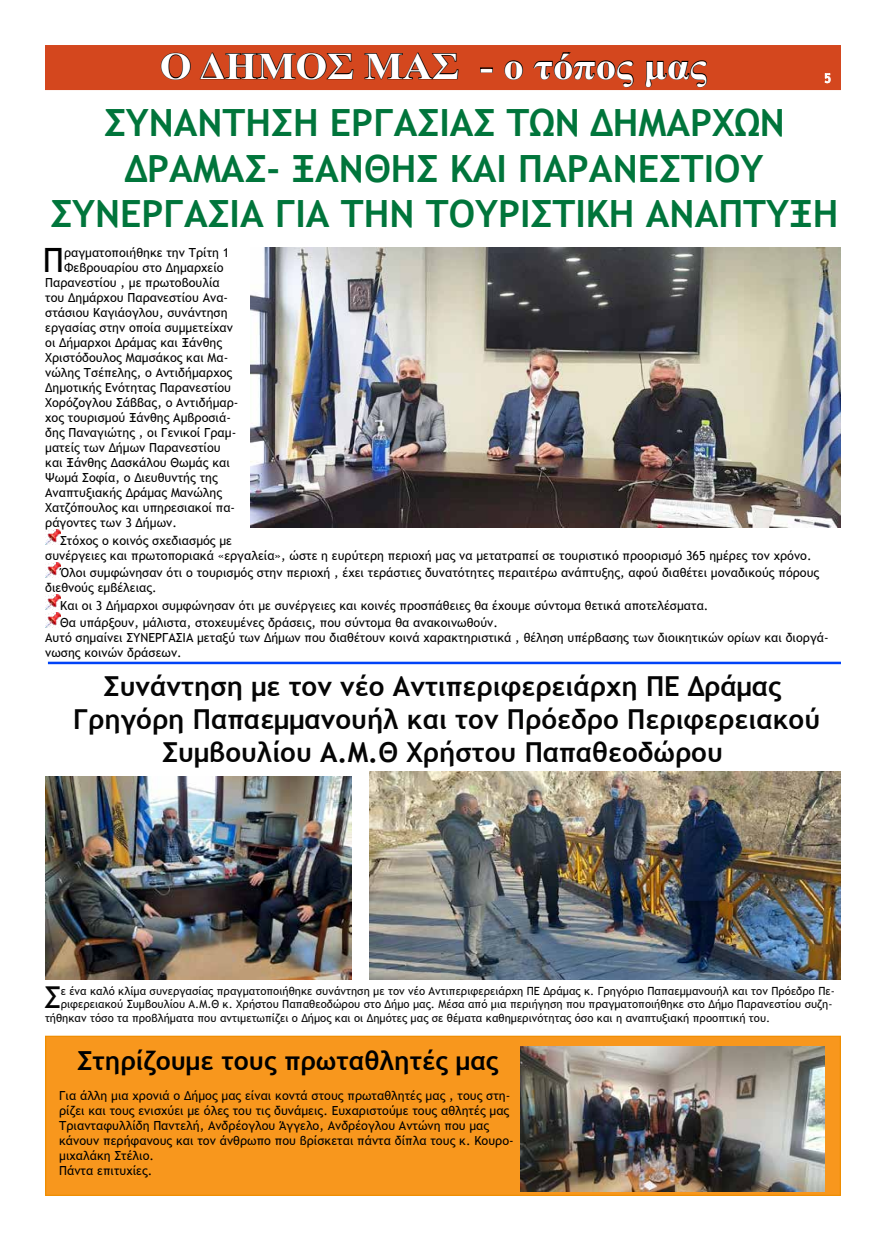
<style>
.page{position:relative;width:886px;height:1241px;background:#fff}
.page>*{position:absolute;margin:0;border:0;box-sizing:border-box;transform-origin:0 0}
.t1{font:700 37.5px/45px "Trebuchet MS";color:#00753b;text-align:center}
.t2{font:700 37.5px "Times New Roman";color:#fff;scale:1.09 1}
.t3{font:33.5px "Trebuchet MS";color:#000}
.t4{font:30.12px "Trebuchet MS";color:#050505}
.t5{font:700 27.5px/33px "Trebuchet MS";color:#050505;text-align:center}
.t6{font:700 26.25px "Trebuchet MS";color:#000}
.t7{font:12.5px/15px "Trebuchet MS";color:#000}
.t8{font:12.5px "Trebuchet MS";color:#fff}
.t9{font:11.25px "Trebuchet MS";color:#050505}
</style>
<div class="page">
<div style="left:45px;top:45px;width:796px;height:45px;background:#d4471e"></div>
<svg style="left:824px;top:73px;width:7px;height:10px"></svg>
<svg style="left:160px;top:53px;width:31px;height:27px"></svg>
<svg style="left:199px;top:52px;width:155px;height:28px"></svg>
<svg style="left:364px;top:52px;width:95px;height:28px"></svg>
<div style="left:480px;top:67px;width:13px;height:5px;border:1px solid #000"></div>
<svg style="left:504px;top:60px;width:20px;height:20px"></svg>
<svg style="left:533px;top:52px;width:101px;height:36px"></svg>
<svg style="left:645px;top:60px;width:63px;height:28px"></svg>
<hr style="left:48px;top:661px;width:793px;height:3px;background:#0043f7">
<div style="left:45px;top:1035px;width:796px;height:160px;background:#f8971d;border:1px solid #ef8d00"></div>
<img style="left:45px;top:529px;width:15px;height:15px">
<img style="left:45px;top:562px;width:15px;height:15px">
<img style="left:45px;top:594px;width:15px;height:15px">
<img style="left:45px;top:612px;width:15px;height:15px">
<img style="left:250px;top:248px;width:591px;height:279px">
<img style="left:369px;top:771px;width:472px;height:208px">
<img style="left:45px;top:776px;width:307px;height:203px">
<img style="left:520px;top:1046px;width:304px;height:144px">
<h1 class="t2" style="left:160px;top:40px;width:503px">Ο ΔΗΜΟΣ ΜΑΣ - ο τόπος μας</h1>
<p class="t8" style="left:824px;top:71px;width:8px">5</p>
<h1 class="t1" style="left:50px;top:101px;width:790px">ΣΥΝΑΝΤΗΣΗ ΕΡΓΑΣΙΑΣ ΤΩΝ ΔΗΜΑΡΧΩΝ<br>ΔΡΑΜΑΣ- ΞΑΝΘΗΣ ΚΑΙ ΠΑΡΑΝΕΣΤΙΟΥ<br>ΣΥΝΕΡΓΑΣΙΑ ΓΙΑ ΤΗΝ ΤΟΥΡΙΣΤΙΚΗ ΑΝΑΠΤΥΞΗ</h1>
<h2 class="t3" style="left:43px;top:240px;width:23px">Π</h2>
<p class="t7" style="left:64px;top:245px;width:167px">ραγματοποιήθηκε την Τρίτη 1</p>
<p class="t7" style="left:64px;top:260px;width:161px">Φεβρουαρίου στο Δημαρχείο</p>
<p class="t7" style="left:45px;top:275px;width:176px">Παρανεστίου , με πρωτοβουλία</p>
<p class="t7" style="left:45px;top:290px;width:184px">του Δημάρχου Παρανεστίου Ανα-</p>
<p class="t7" style="left:45px;top:305px;width:184px">στάσιου Καγιάογλου, συνάντηση</p>
<p class="t7" style="left:45px;top:320px;width:189px">εργασίας στην οποία συμμετείχαν</p>
<p class="t7" style="left:45px;top:335px;width:178px">οι Δήμαρχοι Δράμας και Ξάνθης</p>
<p class="t7" style="left:45px;top:350px;width:185px">Χριστόδουλος Μαμσάκος και Μα-</p>
<p class="t7" style="left:45px;top:365px;width:189px">νώλης Τσέπελης, ο Αντιδήμαρχος</p>
<p class="t7" style="left:45px;top:380px;width:187px">Δημοτικής Ενότητας Παρανεστίου</p>
<p class="t7" style="left:45px;top:395px;width:195px">Χορόζογλου Σάββας, ο Αντιδήμαρ-</p>
<p class="t7" style="left:45px;top:410px;width:187px">χος τουρισμού Ξάνθης Αμβροσιά-</p>
<p class="t7" style="left:45px;top:425px;width:193px">δης Παναγιώτης , οι Γενικοί Γραμ-</p>
<p class="t7" style="left:45px;top:440px;width:177px">ματείς των Δήμων Παρανεστίου</p>
<p class="t7" style="left:45px;top:455px;width:186px">και Ξάνθης Δασκάλου Θωμάς και</p>
<p class="t7" style="left:45px;top:470px;width:174px">Ψωμά Σοφία, ο Διευθυντής της</p>
<p class="t7" style="left:45px;top:485px;width:178px">Αναπτυξιακής Δράμας Μανώλης</p>
<p class="t7" style="left:45px;top:500px;width:191px">Χατζόπουλος και υπηρεσιακοί πα-</p>
<p class="t7" style="left:45px;top:515px;width:133px">ράγοντες των 3 Δήμων.</p>
<p class="t7" style="left:45px;top:532px;width:768px;text-indent:15px">Στόχος ο κοινός σχεδιασμός με<br>συνέργειες και πρωτοποριακά «εργαλεία», ώστε η ευρύτερη περιοχή μας να μετατραπεί σε τουριστικό προορισμό 365 ημέρες τον χρόνο.</p>
<p class="t7" style="left:45px;top:565px;width:776px;text-indent:15px">Όλοι συμφώνησαν ότι ο τουρισμός στην περιοχή , έχει τεράστιες δυνατότητες περαιτέρω ανάπτυξης, αφού διαθέτει μοναδικούς πόρους διεθνούς εμβέλειας.</p>
<p class="t7" style="left:60px;top:596px;width:650px;line-height:17.5px">Και οι 3 Δήμαρχοι συμφώνησαν ότι με συνέργειες και κοινές προσπάθειες θα έχουμε σύντομα θετικά αποτελέσματα.<br>Θα υπάρξουν, μάλιστα, στοχευμένες δράσεις, που σύντομα θα ανακοινωθούν.</p>
<p class="t7" style="left:45px;top:630px;width:785px">Αυτό σημαίνει ΣΥΝΕΡΓΑΣΙΑ μεταξύ των Δήμων που διαθέτουν κοινά χαρακτηριστικά , θέληση υπέρβασης των διοικητικών ορίων και διοργά&shy;νωσης κοινών δράσεων.</p>
<h3 class="t5" style="left:73px;top:669px;width:748px">Συνάντηση με τον νέο Αντιπεριφερειάρχη ΠΕ Δράμας<br>Γρηγόρη Παπαεμμανουήλ και τον Πρόεδρο Περιφερειακού<br>Συμβουλίου Α.Μ.Θ Χρήστου Παπαθεοδώρου</h3>
<h3 class="t4" style="left:44px;top:979px;width:18px">Σ</h3>
<p class="t9" style="left:61px;top:983px;width:776px">ε ένα καλό κλίμα συνεργασίας πραγματοποιήθηκε συνάντηση με τον νέο Αντιπεριφερειάρχη ΠΕ Δράμας κ. Γρηγόριο Παπαεμμανουήλ και τον Πρόεδρο Πε-</p>
<p class="t9" style="left:61px;top:997px;width:773px">ριφερειακού Συμβουλίου Α.Μ.Θ κ. Χρήστου Παπαθεοδώρου στο Δήμο μας. Μέσα από μια περιήγηση που πραγματοποιήθηκε στο Δήμο Παρανεστίου συζη-</p>
<p class="t9" style="left:45px;top:1010px;width:727px">τήθηκαν τόσο τα προβλήματα που αντιμετωπίζει ο Δήμος και οι Δημότες μας σε θέματα καθημερινότητας όσο και η αναπτυξιακή προοπτική του.</p>
<h3 class="t6" style="left:77px;top:1044px;width:423px">Στηρίζουμε τους πρωταθλητές μας</h3>
<p class="t7" style="left:59px;top:1088px;width:456px">Για άλλη μια χρονιά ο Δήμος μας είναι κοντά στους πρωταθλητές μας , τους στη&shy;ρίζει και τους ενισχύει με όλες του τις δυνάμεις. Ευχαριστούμε τους αθλητές μας Τριανταφυλλίδη Παντελή, Ανδρέογλου Άγγελο, Ανδρέογλου Αντώνη που μας κάνουν περήφανους και τον άνθρωπο που βρίσκεται πάντα δίπλα τους κ. Κουρο&shy;μιχαλάκη Στέλιο.<br>Πάντα επιτυχίες.</p>
</div>
